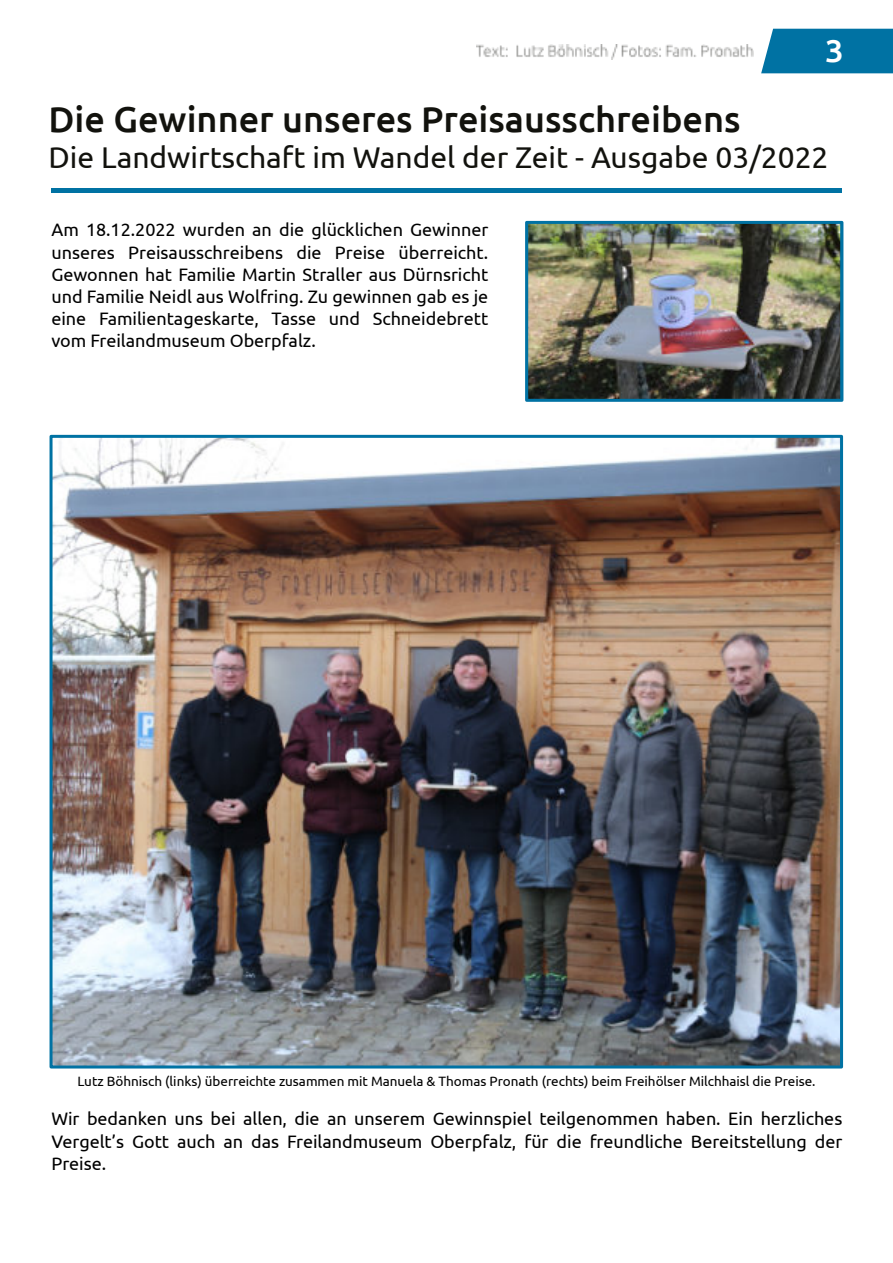
<style>
.page{position:relative;width:893px;height:1263px;background:#fff}
.page>*{position:absolute;margin:0;border:0;box-sizing:border-box;transform-origin:0 0}
.t1{font:500 36px "Ubuntu";color:#12120d}
.t2{font:500 31.5px "Ubuntu";color:#fff;scale:1.06 1}
.t3{font:30px "Ubuntu";color:#12120d}
.t4{font:18px/22.2px "Ubuntu";color:#000;text-align:justify}
.t5{font:13.5px "Ubuntu";color:#000}
</style>
<div class="page">
<div style="left:761px;top:29px;width:132px;height:44px;background:#0072a3"></div>
<img style="left:54px;top:439px;width:785px;height:625px">
<div style="left:50px;top:435px;width:793px;height:633px;border:3px solid #0072a3"></div>
<img style="left:529px;top:225px;width:310px;height:173px">
<div style="left:525px;top:221px;width:318px;height:181px;border:3px solid #0072a3"></div>
<hr style="left:51px;top:189px;width:791px;height:4px;background:#0072a3">
<img style="left:476px;top:45px;width:278px;height:15px">
<h2 class="t2" style="left:825px;top:37px;width:19px">3</h2>
<h1 class="t1" style="left:48px;top:104px;width:694px">Die Gewinner unseres Preisausschreibens</h1>
<h3 class="t3" style="left:48px;top:145px;width:782px">Die Landwirtschaft im Wandel der Zeit - Ausgabe 03/2022</h3>
<p class="t4" style="left:51px;top:220px;width:438px">Am 18.12.2022 wurden an die glücklichen Gewinner unseres Preisausschreibens die Preise überreicht.<br>Gewonnen hat Familie Martin Straller aus Dürnsricht und Familie Neidl aus Wolfring. Zu gewinnen gab es je eine Familientageskarte, Tasse und Schneidebrett vom Freilandmuseum Oberpfalz.</p>
<p class="t5" style="left:77px;top:1075px;width:740px">Lutz Böhnisch (links) überreichte zusammen mit Manuela &amp; Thomas Pronath (rechts) beim Freihölser Milchhaisl die Preise.</p>
<p class="t4" style="left:51px;top:1109px;width:792px">Wir bedanken uns bei allen, die an unserem Gewinnspiel teilgenommen haben. Ein herzliches Vergelt’s Gott auch an das Freilandmuseum Oberpfalz, für die freundliche Bereitstellung der Preise.</p>
</div>
